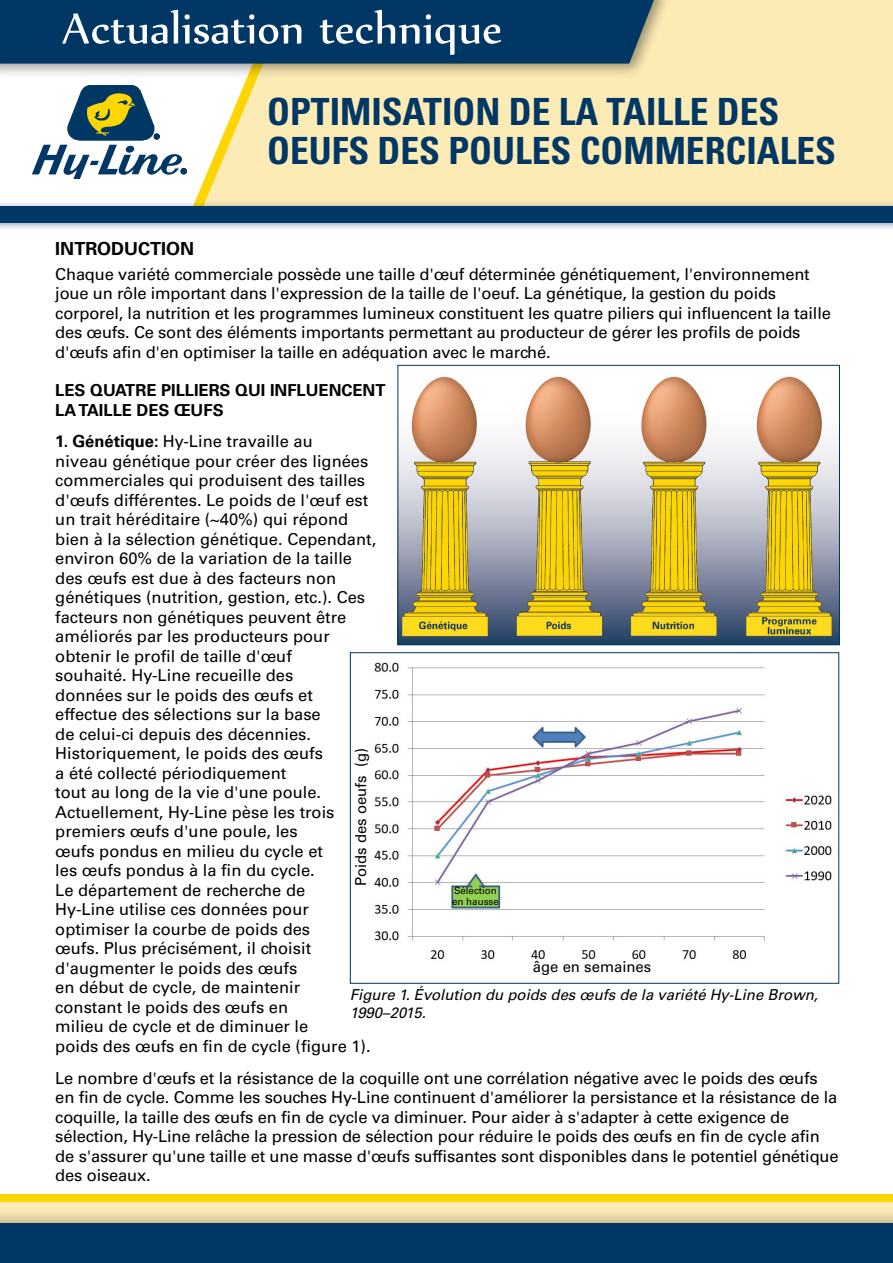
<style>
.page{position:relative;width:893px;height:1263px;background:#fff}
.page>*{position:absolute;margin:0;border:0;box-sizing:border-box;transform-origin:0 0}
.t1{font:51px "Nyala";color:#fff}
.t2{font:700 condensed 37.5px/39px "Univers LT Std";color:#003764}
.t3{font:700 18px "Univers LT Std";color:#000}
.t4{font:16.5px/19.5px "Univers LT Std";color:#000}
.t5{font:700 16.5px/19.5px "Univers LT Std";color:#000}
.t6{font:italic 15px/17.9px "Univers LT Std";color:#000}
.t7{font:15px "Univers LT Std";color:#000}
.t8{font:9.9px/10.9px "Univers LT Std";color:#000}
.s1{font-weight:700}
</style>
<div class="page">
<div style="left:0;top:1194px;width:893px;height:69px;background:#fdebb6"></div>
<div style="left:0;top:1194px;width:893px;height:8px;background:#fdd600"></div>
<div style="left:0;top:1207px;width:893px;height:56px;background:#000;opacity:.4"></div>
<div style="left:0;top:1223px;width:893px;height:40px;background:#003764"></div>
<div style="left:183px;top:0;width:710px;height:214px;background:#fdebb6"></div>
<div style="left:0;top:200px;width:893px;height:32px;background:#003764;opacity:.5"></div>
<div style="left:0;top:206px;width:893px;height:16px;background:#003764"></div>
<div style="left:0;top:0;width:673px;height:79px;background:#000;opacity:.4"></div>
<svg style="left:0;top:0;width:658px;height:206px"></svg>
<img style="left:400px;top:376px;width:438px;height:267px">
<div style="left:398px;top:365px;width:442px;height:280px;border:1px solid #003764"></div>
<img style="left:374px;top:662px;width:458px;height:297px">
<div style="left:350px;top:652px;width:489px;height:332px;border:1px solid #003764"></div>
<h1 class="t1" style="left:62px;top:-2px;width:442px">Actualisation technique</h1>
<h2 class="t2" style="left:267px;top:92px;width:570px">OPTIMISATION DE LA TAILLE DES<br>OEUFS DES POULES COMMERCIALES</h2>
<p class="t3" style="left:55px;top:238px;width:140px">INTRODUCTION</p>
<p class="t4" style="left:55px;top:264px;width:777px">Chaque variété commerciale possède une taille d'œuf déterminée génétiquement, l'environnement joue un rôle important dans l'expression de la taille de l'oeuf. La génétique, la gestion du poids corporel, la nutrition et les programmes lumineux constituent les quatre piliers qui influencent la taille des œufs. Ce sont des éléments importants permettant au producteur de gérer les profils de poids d'œufs afin d'en optimiser la taille en adéquation avec le marché.</p>
<p class="t5" style="left:55px;top:381px;width:332px">LES QUATRE PILLIERS QUI INFLUENCENT<br>LA TAILLE DES ŒUFS</p>
<p class="t4" style="left:55px;top:432px;width:322px"><span class="s1">1. Génétique:</span> Hy-Line travaille au<br>niveau génétique pour créer des lignées commerciales qui produisent des tailles d'œufs différentes. Le poids de l'œuf est un trait héréditaire (~40%) qui répond bien à la sélection génétique. Cependant, environ 60% de la variation de la taille des œufs est due à des facteurs non génétiques (nutrition, gestion, etc.). Ces facteurs non génétiques peuvent être améliorés par les producteurs pour obtenir le profil de taille d'œuf<br>souhaité. Hy-Line recueille des<br>données sur le poids des œufs et effectue des sélections sur la base<br>de celui-ci depuis des décennies.<br>Historiquement, le poids des œufs<br>a été collecté périodiquement<br>tout au long de la vie d'une poule.<br>Actuellement, Hy-Line pèse les trois premiers œufs d'une poule, les<br>œufs pondus en milieu du cycle et<br>les œufs pondus à la fin du cycle.<br>Le département de recherche de<br>Hy-Line utilise ces données pour optimiser la courbe de poids des<br>œufs. Plus précisément, il choisit d'augmenter le poids des œufs<br>en début de cycle, de maintenir<br>constant le poids des œufs en<br>milieu de cycle et de diminuer le<br>poids des œufs en fin de cycle (figure 1).</p>
<p class="t4" style="left:55px;top:1068px;width:785px">Le nombre d'œufs et la résistance de la coquille ont une corrélation négative avec le poids des œufs en fin de cycle. Comme les souches Hy-Line continuent d'améliorer la persistance et la résistance de la coquille, la taille des œufs en fin de cycle va diminuer. Pour aider à s'adapter à cette exigence de sélection, Hy-Line relâche la pression de sélection pour réduire le poids des œufs en fin de cycle afin de s'assurer qu'une taille et une masse d'œufs suffisantes sont disponibles dans le potentiel génétique des oiseaux.</p>
<p class="t7" style="left:352px;top:886px;width:140px;rotate:-90deg">Poids des oeufs (g)</p>
<p class="t8" style="left:452px;top:885px;width:48px">Sélection en hausse</p>
<p class="t7" style="left:533px;top:958px;width:120px">âge en semaines</p>
<p class="t6" style="left:350px;top:986px;width:470px">Figure 1. Évolution du poids des œufs de la variété Hy-Line Brown,<br>1990–2015.</p>
</div>
